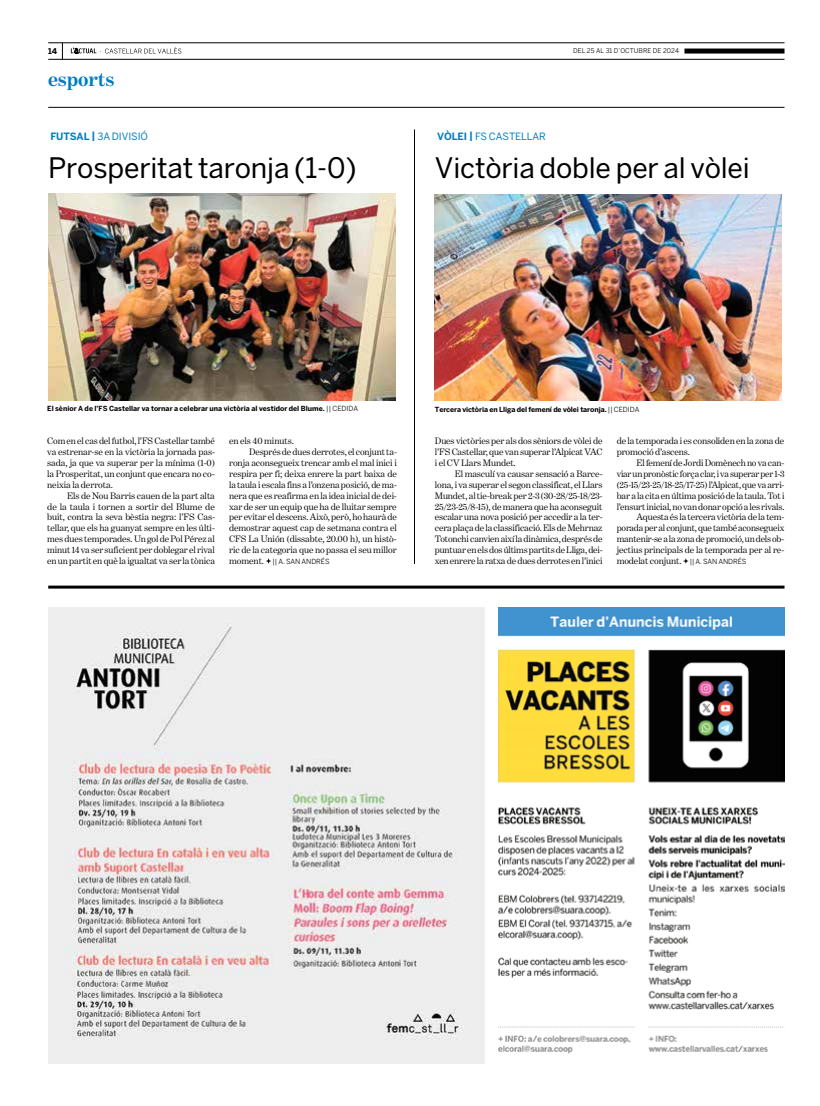
<style>
.page{position:relative;width:820px;height:1106px;background:#fff}
.page>*{position:absolute;margin:0;border:0;box-sizing:border-box;transform-origin:0 0}
.t1{font:28px "Benton Sans";letter-spacing:-.005em;color:#000}
.t2{font:700 20px "Benton Modern One";letter-spacing:-.005em;color:#007dc1}
.t3{font:10px "Benton Sans";letter-spacing:-.005em;color:#007dc1}
.t4{font:9.5px/10.9px "Benton Modern One";letter-spacing:-.01em;color:#000;text-align:justify}
.t5{font:700 8px "Benton Sans";color:#000}
.t6{font:700 7px "Benton Sans";color:#000}
.t7{font:7px "Benton Sans";letter-spacing:-.005em;color:#000}
.t8{font:6.5px "Benton Sans";letter-spacing:.005em;color:#000}
.s1{font-weight:700}
.s2{font-weight:400}
.s3{font-family:"Benton Modern One";font-size:9.5px}
.s4{font-family:"Benton Sans";font-size:7px}
</style>
<div class="page">
<svg style="left:62px;top:44px;width:1px;height:15px"></svg>
<hr style="left:48px;top:107px;width:736px;height:1px;background:#000">
<hr style="left:48px;top:43px;width:736px;height:1px;background:#000">
<hr style="left:48px;top:59px;width:736px;height:1px;background:#000">
<div style="left:684px;top:49px;width:100px;height:5px;background:#000"></div>
<svg style="left:71px;top:47px;width:110px;height:7px"></svg>
<hr style="left:48px;top:585px;width:736px;height:3px;background:#000">
<img style="left:48px;top:193px;width:347px;height:208px">
<hr style="left:414px;top:129px;width:1px;height:435px;background:#000">
<svg style="left:683px;top:558px;width:5px;height:6px"></svg>
<img style="left:434px;top:195px;width:347px;height:206px">
<svg style="left:266px;top:558px;width:5px;height:6px"></svg>
<img style="left:498px;top:607px;width:286px;height:447px">
<img style="left:48px;top:607px;width:436px;height:456px">
<p class="t5" style="left:48px;top:46px;width:11px">14</p>
<p class="t8" style="left:573px;top:47px;width:107px">DEL 25 AL 31 D’OCTUBRE DE 2024</p>
<h2 class="t2" style="left:48px;top:68px;width:68px">esports</h2>
<p class="t3" style="left:50px;top:131px;width:99px"><span class="s1">FUTSAL |</span> 3A DIVISIÓ</p>
<h1 class="t1" style="left:48px;top:151px;width:310px">Prosperitat taronja (1-0)</h1>
<p class="t3" style="left:437px;top:131px;width:110px"><span class="s1">VÒLEI |</span> FS CASTELLAR</p>
<h1 class="t1" style="left:434px;top:151px;width:316px">Victòria doble per al vòlei</h1>
<p class="t6" style="left:47px;top:404px;width:312px">El sènior A de l’FS Castellar va tornar a celebrar una victòria al vestidor del Blume. <span class="s2">|| CEDIDA</span></p>
<p class="t4" style="left:47px;top:436px;width:169px">Com en el cas del futbol, l’FS Castellar també va estrenar-se en la victòria la jornada pas&shy;sada, ja que va superar per la mínima (1-0) la Prosperitat, un conjunt que encara no co&shy;neixia la derrota.</p>
<p class="t4" style="left:47px;top:490px;width:169px;text-indent:20px">Els de Nou Barris cauen de la part alta de la taula i tornen a sortir del Blume de buit, contra la seva bèstia negra: l’FS Cas&shy;tellar, que els ha guanyat sempre en les últi&shy;mes dues temporades. Un gol de Pol Pérez al minut 14 va ser suficient per doblegar el rival en un partit en què la igualtat va ser la tònica</p>
<p class="t4" style="left:229px;top:436px;width:66px">en els 40 minuts.</p>
<p class="t4" style="left:249px;top:446px;width:149px">Després de dues derrotes, el conjunt ta-</p>
<p class="t4" style="left:229px;top:457px;width:169px">ronja aconsegueix trencar amb el mal inici i</p>
<p class="t4" style="left:229px;top:468px;width:169px">respira per fi; deixa enrere la part baixa de</p>
<p class="t4" style="left:229px;top:479px;width:169px">la taula i escala fins a l’onzena posició, de ma-</p>
<p class="t4" style="left:229px;top:490px;width:169px">nera que es reafirma en la idea inicial de dei-</p>
<p class="t4" style="left:229px;top:501px;width:169px">xar de ser un equip que ha de lluitar sempre</p>
<p class="t4" style="left:229px;top:512px;width:169px">per evitar el descens. Això, però, ho haurà de</p>
<p class="t4" style="left:229px;top:522px;width:169px">demostrar aquest cap de setmana contra el</p>
<p class="t4" style="left:229px;top:533px;width:169px">CFS La Unión (dissabte, 20.00 h), un histò-</p>
<p class="t4" style="left:229px;top:544px;width:169px">ric de la categoria que no passa el seu millor</p>
<p class="t7" style="left:229px;top:557px;width:102px"><span class="s3">moment.</span> || A. SAN ANDRÉS</p>
<p class="t6" style="left:434px;top:405px;width:206px">Tercera victòria en Lliga del femení de vòlei taronja. <span class="s2">|| CEDIDA</span></p>
<p class="t4" style="left:434px;top:436px;width:169px">Dues victòries per als dos sèniors de vòlei de l’FS Castellar, que van superar l’Alpicat VAC i el CV Llars Mundet.</p>
<p class="t4" style="left:434px;top:468px;width:169px;text-indent:20px">El masculí va causar sensació a Barce&shy;lona, i va superar el segon classificat, el Llars Mundet, al tie-break per 2-3 (30-28/25-18/23- 25/23-25/8-15), de manera que ha aconseguit escalar una nova posició per accedir a la ter&shy;cera plaça de la classificació. Els de Mehrnaz Totonchi canvien així la dinàmica, després de puntuar en els dos últims partits de Lliga, dei&shy;xen enrere la ratxa de dues derrotes en l’inici</p>
<p class="t4" style="left:616px;top:436px;width:169px">de la temporada i es consoliden en la zona de promoció d’ascens.</p>
<p class="t4" style="left:636px;top:457px;width:149px">El femení de Jordi Domènech no va can-</p>
<p class="t4" style="left:616px;top:468px;width:169px">viar un pronòstic força clar, i va superar per 1-3</p>
<p class="t4" style="left:616px;top:479px;width:169px">(25-15/23-25/18-25/17-25) l’Alpicat, que va arri-</p>
<p class="t4" style="left:616px;top:490px;width:169px">bar a la cita en última posició de la taula. Tot i</p>
<p class="t4" style="left:616px;top:501px;width:169px">l’ensurt inicial, no van donar opció a les rivals.</p>
<p class="t4" style="left:636px;top:512px;width:149px">Aquesta és la tercera victòria de la tem-</p>
<p class="t4" style="left:616px;top:522px;width:169px">porada per al conjunt, que també aconsegueix</p>
<p class="t4" style="left:616px;top:533px;width:169px">mantenir-se a la zona de promoció, un dels ob-</p>
<p class="t4" style="left:616px;top:544px;width:169px">jectius principals de la temporada per al re-</p>
<p class="t4" style="left:616px;top:555px;width:131px">modelat conjunt. <span class="s4">|| A. SAN ANDRÉS</span></p>
</div>
